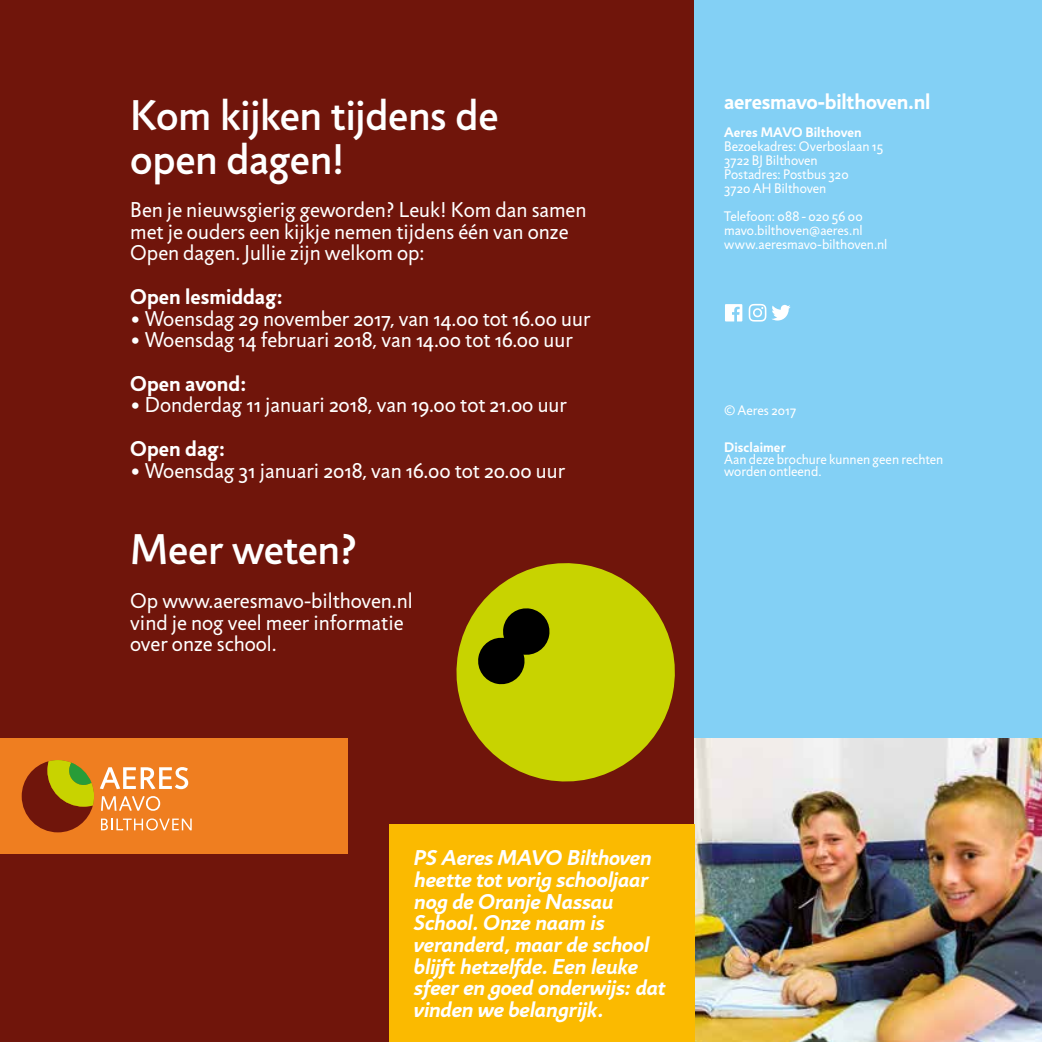
<style>
.page{position:relative;width:1042px;height:1042px;background:#fff}
.page>*{position:absolute;margin:0;border:0;box-sizing:border-box;transform-origin:0 0}
.t1{font:500 43.4px/43.4px "Jigsaw";letter-spacing:-.01em;color:#fff}
.t2{font:21.7px/21.7px "Jigsaw";color:#fff}
.t3{font:21.7px/21.7px "Jigsaw Bold Cursive";letter-spacing:-.005em;color:#fff}
.t4{font:700 21.7px "Jigsaw";letter-spacing:-.01em;color:#fff}
.t5{font:14px/14px "Jigsaw";color:#fff}
.t6{font:700 14px "Jigsaw";letter-spacing:.005em;color:#fff}
.t7{font:10.85px/10.8px "Jigsaw";letter-spacing:.01em;color:#fff}
.t8{font:700 10.85px "Jigsaw";letter-spacing:.01em;color:#fff}
</style>
<div class="page">
<div style="left:0;top:0;width:694px;height:1042px;background:#70150b"></div>
<svg style="left:456px;top:563px;width:219px;height:219px;fill:#c8d300"></svg>
<svg style="left:476px;top:606px;width:75px;height:80px;background:#5b6000"></svg>
<div style="left:694px;top:0;width:348px;height:744px;background:#83d0f5"></div>
<hr style="left:1041px;top:608px;width:1px;height:224px;background:#70150b">
<div style="left:0;top:738px;width:347px;height:116px;background:#ef7e20"></div>
<svg style="left:100px;top:767px;width:88px;height:22px"></svg>
<svg style="left:22px;top:760px;width:72px;height:72px"></svg>
<svg style="left:101px;top:796px;width:59px;height:15px"></svg>
<svg style="left:101px;top:818px;width:91px;height:12px"></svg>
<img style="left:694px;top:738px;width:348px;height:304px">
<div style="left:389px;top:825px;width:305px;height:217px;background:#fbba00"></div>
<svg style="left:725px;top:304px;width:17px;height:17px"></svg>
<svg style="left:749px;top:304px;width:41px;height:18px"></svg>
<h1 class="t1" style="left:130px;top:94px;width:369px">Kom kijken tijdens de open dagen!</h1>
<p class="t2" style="left:130px;top:199px;width:458px">Ben je nieuwsgierig geworden? Leuk! Kom dan samen met je ouders een kijkje nemen tijdens één van onze<br>Open dagen. Jullie zijn welkom op:</p>
<p class="t4" style="left:130px;top:283px;width:154px">Open lesmiddag:</p>
<p class="t2" style="left:130px;top:307px;width:462px">• Woensdag 29 november 2017, van 14.00 tot 16.00 uur</p>
<p class="t2" style="left:130px;top:329px;width:444px">• Woensdag 14 februari 2018, van 14.00 tot 16.00 uur</p>
<p class="t4" style="left:130px;top:370px;width:118px">Open avond:</p>
<p class="t2" style="left:130px;top:394px;width:438px">• Donderdag 11 januari 2018, van 19.00 tot 21.00 uur</p>
<p class="t4" style="left:130px;top:435px;width:96px">Open dag:</p>
<p class="t2" style="left:130px;top:459px;width:436px">• Woensdag 31 januari 2018, van 16.00 tot 20.00 uur</p>
<h1 class="t1" style="left:130px;top:528px;width:229px">Meer weten?</h1>
<p class="t2" style="left:130px;top:590px;width:284px">Op www.aeresmavo-bilthoven.nl vind je nog veel meer informatie over onze school.</p>
<p class="t4" style="left:724px;top:88px;width:208px">aeresmavo-bilthoven.nl</p>
<p class="t6" style="left:724px;top:123px;width:139px">Aeres MAVO Bilthoven</p>
<p class="t5" style="left:724px;top:139px;width:160px">Bezoekadres: Overboslaan 15<br>3722 BJ Bilthoven<br>Postadres: Postbus 320<br>3720 AH Bilthoven</p>
<p class="t5" style="left:724px;top:209px;width:165px">Telefoon: 088 - 020 56 00 mavo.bilthoven@aeres.nl www.aeresmavo-bilthoven.nl</p>
<p class="t4" style="left:770px;top:88px;width:123px">hogeschool.nl</p>
<p class="t8" style="left:724px;top:120px;width:51px">Aeres Tech</p>
<p class="t7" style="left:724px;top:132px;width:90px">Straat 1<br>1000 AA Plaatsnaam<br>088 - 123 456 789</p>
<p class="t8" style="left:724px;top:174px;width:51px">Aeres Tech</p>
<p class="t7" style="left:724px;top:181px;width:75px;line-height:21.7px">Straat 1<br>088 - 123 456 789</p>
<p class="t8" style="left:724px;top:228px;width:51px">Aeres Tech</p>
<p class="t7" style="left:724px;top:240px;width:33px">Straat 1</p>
<p class="t5" style="left:724px;top:403px;width:73px">© Aeres 2017</p>
<p class="t6" style="left:724px;top:438px;width:63px">Disclaimer</p>
<p class="t5" style="left:724px;top:453px;width:221px;line-height:12.2px">Aan deze brochure kunnen geen rechten worden ontleend.</p>
<p class="t7" style="left:724px;top:436px;width:67px">Functie/bedrijf</p>
<p class="t8" style="left:724px;top:456px;width:20px">Kop</p>
<p class="t7" style="left:724px;top:468px;width:83px">Naam Achternaam</p>
<p class="t3" style="left:414px;top:847px;width:253px">PS Aeres MAVO Bilthoven heette tot vorig schooljaar nog de Oranje Nassau<br>School. Onze naam is veranderd, maar de school blijft hetzelfde. Een leuke sfeer en goed onderwijs: dat vinden we belangrijk.</p>
</div>
